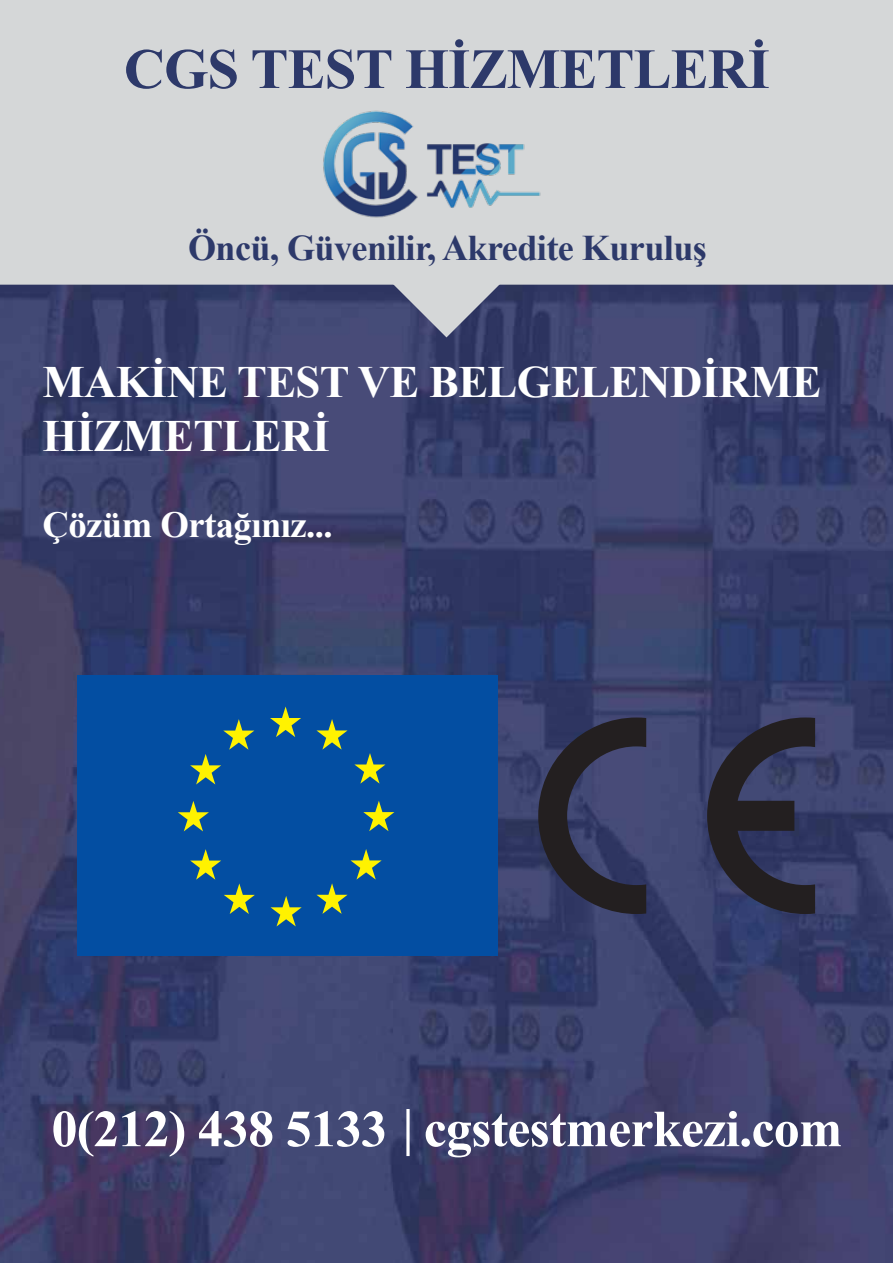
<style>
.page{position:relative;width:893px;height:1263px;background:#d5d7d8}
.page>*{position:absolute;margin:0;border:0;box-sizing:border-box;transform-origin:0 0}
.t1{font:700 56.85px "Times New Roman";letter-spacing:-.015em;color:#2d396a}
.t2{font:700 52.05px "Times New Roman";letter-spacing:-.015em;color:#fff}
.t3{font:700 44.7px/54px "Times New Roman";letter-spacing:-.015em;color:#fff}
.t4{font:700 36.6px "Times New Roman";letter-spacing:-.015em;color:#fff}
.t5{font:700 36px "Times New Roman";letter-spacing:-.015em;color:#2d396a}
</style>
<div class="page">
<img style="left:0;top:285px;width:893px;height:978px">
<img style="left:323px;top:110px;width:218px;height:108px">
<svg style="left:406px;top:1109px;width:4px;height:47px"></svg>
<svg style="left:392px;top:284px;width:109px;height:53px"></svg>
<div style="left:78px;top:675px;width:420px;height:280px;background:#034ea2"></div>
<svg style="left:270px;top:706px;width:31px;height:31px"></svg>
<svg style="left:271px;top:896px;width:31px;height:30px"></svg>
<svg style="left:316px;top:719px;width:32px;height:31px"></svg>
<svg style="left:316px;top:849px;width:66px;height:65px"></svg>
<svg style="left:363px;top:801px;width:31px;height:30px"></svg>
<svg style="left:190px;top:719px;width:64px;height:65px"></svg>
<svg style="left:178px;top:801px;width:31px;height:30px"></svg>
<svg style="left:190px;top:849px;width:65px;height:65px"></svg>
<svg style="left:354px;top:753px;width:31px;height:31px"></svg>
<svg style="left:538px;top:717px;width:108px;height:197px;background:#323450"></svg>
<svg style="left:707px;top:717px;width:108px;height:197px;background:#2e3048"></svg>
<p class="t1" style="left:124px;top:30px;width:648px">CGS TEST HİZMETLERİ</p>
<p class="t5" style="left:188px;top:223px;width:520px">Öncü, Güvenilir, Akredite Kuruluş</p>
<p class="t3" style="left:43px;top:354px;width:781px">MAKİNE TEST VE BELGELENDİRME<br>HİZMETLERİ</p>
<p class="t4" style="left:43px;top:499px;width:292px">Çözüm Ortağınız...</p>
<p class="t2" style="left:52px;top:1093px;width:792px">0(212) 438 5133 cgstestmerkezi.com</p>
</div>
